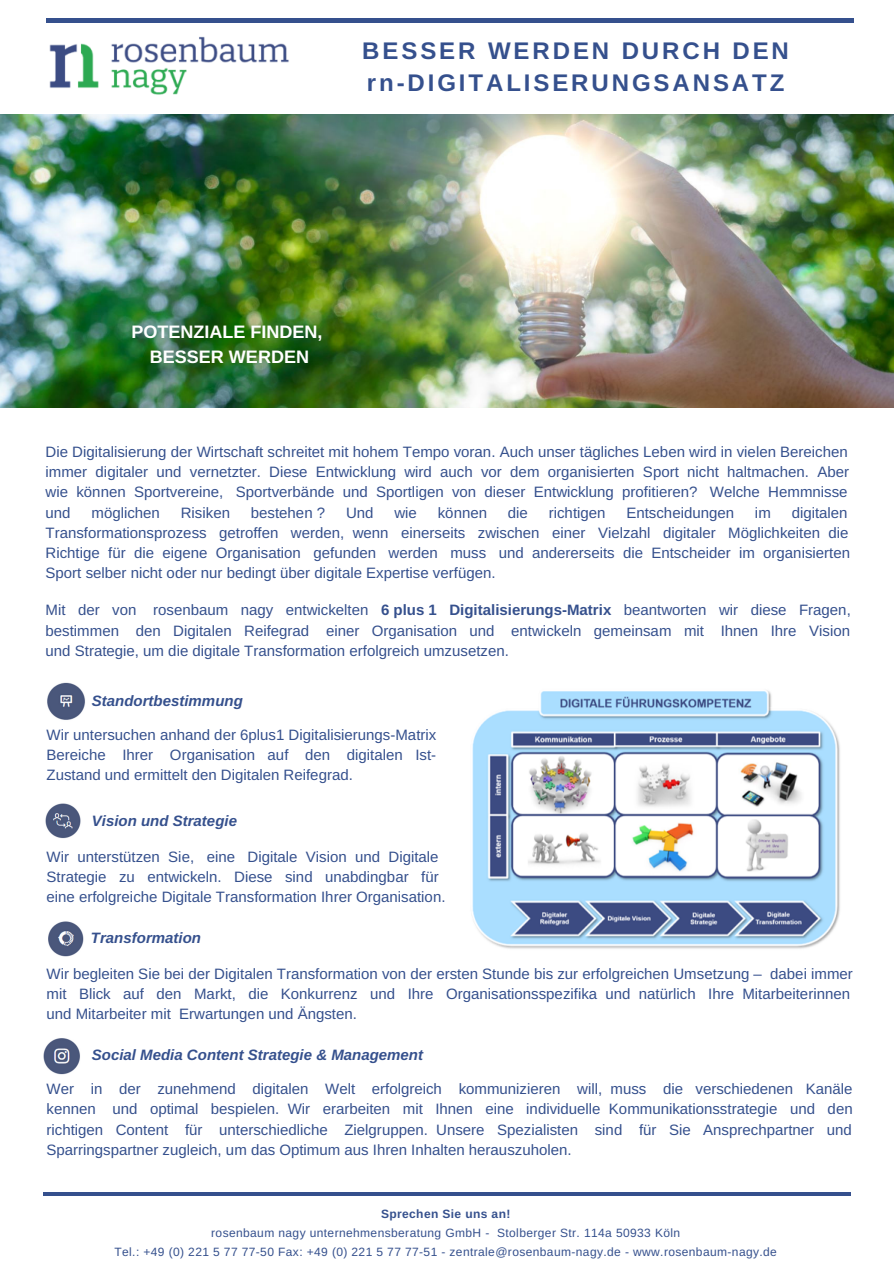
<style>
.page{position:relative;width:894px;height:1264px;background:#fff}
.page>*{position:absolute;margin:0;border:0;box-sizing:border-box;transform-origin:0 0}
.t1{font:700 24px/32.7px "Arimo";letter-spacing:.12em;color:#35508d}
.t2{font:700 18px/24.8px "Arimo";color:#fff;text-align:center}
.t3{font:15px/20.2px "Arimo";color:#35508d;text-align:justify}
.t4{font:italic 700 15px "Arimo";color:#35508d}
.t5{font:12px/19.2px "Arimo";letter-spacing:.03em;color:#35508d;text-align:center}
.t6{font:700 12px "Arimo";letter-spacing:.035em;color:#35508d}
.s1{font-weight:700}
</style>
<div class="page">
<hr style="left:46px;top:19px;width:807px;height:3px;background:#35508d">
<img style="left:0;top:115px;width:893px;height:292px">
<img style="left:49px;top:36px;width:240px;height:59px">
<hr style="left:43px;top:1192px;width:807px;height:3px;background:#35508d">
<img style="left:47px;top:682px;width:38px;height:38px">
<img style="left:45px;top:803px;width:36px;height:36px">
<img style="left:48px;top:921px;width:36px;height:36px">
<img style="left:472px;top:690px;width:368px;height:259px">
<img style="left:44px;top:1038px;width:36px;height:37px">
<h1 class="t1" style="left:362px;top:34px;width:428px">BESSER WERDEN DURCH DEN rn-DIGITALISERUNGSANSATZ</h1>
<p class="t2" style="left:131px;top:319px;width:192px">POTENZIALE FINDEN,<br>BESSER WERDEN</p>
<p class="t3" style="left:46px;top:441px;width:804px">Die Digitalisierung der Wirtschaft schreitet mit hohem Tempo voran. Auch unser tägliches Leben wird in vielen Bereichen immer digitaler und vernetzter. Diese Entwicklung wird auch vor dem organisierten Sport nicht haltmachen. Aber wie können Sportvereine, Sportverbände und Sportligen von dieser Entwicklung profitieren? Welche Hemmnisse und</p>
<p class="t3" style="left:46px;top:502px;width:805px;text-align:left;text-indent:745px">digitalen Transformationsprozess getroffen werden, wenn einerseits zwischen einer Vielzahl digitaler Möglichkeiten die Richtige für die eigene Organisation gefunden werden muss und andererseits die Entscheider im organisierten Sport selber nicht oder nur bedingt über digitale Expertise verfügen.</p>
<p class="t3" style="left:91px;top:502px;width:70px">möglichen</p>
<p class="t3" style="left:181px;top:502px;width:51px">Risiken</p>
<p class="t3" style="left:251px;top:502px;width:76px">bestehen ?</p>
<p class="t3" style="left:346px;top:502px;width:29px">Und</p>
<p class="t3" style="left:394px;top:502px;width:24px">wie</p>
<p class="t3" style="left:437px;top:502px;width:51px">können</p>
<p class="t3" style="left:508px;top:502px;width:22px">die</p>
<p class="t3" style="left:548px;top:502px;width:58px">richtigen</p>
<p class="t3" style="left:626px;top:502px;width:109px">Entscheidungen</p>
<p class="t3" style="left:754px;top:502px;width:17px">im</p>
<p class="t3" style="left:46px;top:600px;width:806px">Mit der von rosenbaum nagy entwickelten <span class="s1">6 plus 1 Digitalisierungs-Matrix</span> beantworten wir diese Fragen, bestimmen den Digitalen Reifegrad einer Organisation und entwickeln gemeinsam mit Ihnen Ihre Vision und Strategie, um die digitale Transformation erfolgreich umzusetzen.</p>
<p class="t4" style="left:92px;top:692px;width:152px">Standortbestimmung</p>
<p class="t3" style="left:46px;top:724px;width:391px">Wir untersuchen anhand der 6plus1 Digitalisierungs-Matrix Bereiche Ihrer Organisation auf den digitalen Ist-Zustand und ermittelt den Digitalen Reifegrad.</p>
<p class="t4" style="left:92px;top:812px;width:147px">Vision und Strategie</p>
<p class="t3" style="left:46px;top:846px;width:400px;text-align:left">Wir unterstützen Sie, eine Digitale Vision und Digitale<br>Strategie zu entwickeln. Diese sind unabdingbar für eine erfolgreiche Digitale Transformation Ihrer Organisation.</p>
<p class="t4" style="left:91px;top:929px;width:112px">Transformation</p>
<p class="t3" style="left:46px;top:963px;width:807px;text-align:left">Wir begleiten Sie bei der Digitalen Transformation von der ersten Stunde bis zur erfolgreichen Umsetzung – dabei immer mit Blick auf den Markt, die Konkurrenz und Ihre Organisationsspezifika und natürlich Ihre Mitarbeiterinnen und Mitarbeiter mit Erwartungen und Ängsten.</p>
<p class="t4" style="left:92px;top:1046px;width:333px">Social Media Content Strategie &amp; Management</p>
<p class="t3" style="left:46px;top:1078px;width:807px">Wer in der zunehmend digitalen Welt erfolgreich kommunizieren will, muss die verschiedenen Kanäle kennen und optimal bespielen. Wir erarbeiten mit Ihnen eine individuelle Kommunikationsstrategie und den richtigen Content für unterschiedliche Zielgruppen. Unsere Spezialisten sind für Sie Ansprechpartner und Sparringspartner zugleich, um das Optimum aus Ihren Inhalten herauszuholen.</p>
<p class="t6" style="left:381px;top:1206px;width:131px">Sprechen Sie uns an!</p>
<p class="t5" style="left:114px;top:1223px;width:663px">rosenbaum nagy unternehmensberatung GmbH - Stolberger Str. 114a 50933 Köln<br>Tel.: +49 (0) 221 5 77 77-50 Fax: +49 (0) 221 5 77 77-51 - zentrale@rosenbaum-nagy.de - www.rosenbaum-nagy.de</p>
</div>
